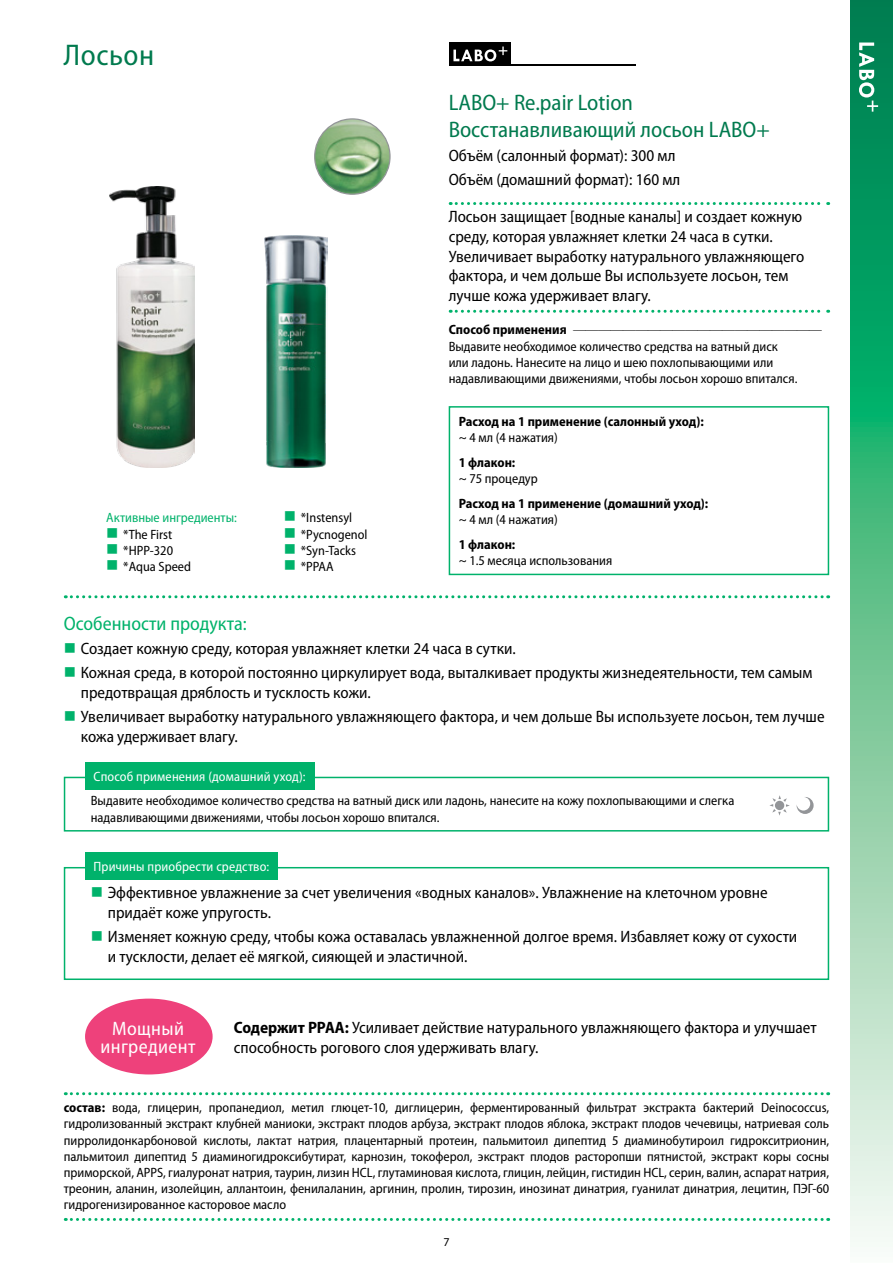
<style>
.page{position:relative;width:893px;height:1263px;background:#fff}
.page>*{position:absolute;margin:0;border:0;box-sizing:border-box;transform-origin:0 0}
.t1{font:semi-condensed 30px "Myriad Pro";letter-spacing:.02em;color:#007a4e}
.t2{font:semi-condensed 22.5px/27px "Myriad Pro";color:#007a4e}
.t3{font:semi-condensed 19.5px "Myriad Pro";color:#00b26b}
.t4{font:semi-condensed 19.5px/18px "Myriad Pro";letter-spacing:.02em;color:#fff;text-align:center}
.t5{font:semi-condensed 16.5px/19.8px "Myriad Pro";color:#000}
.t6{font:semi-condensed 13.5px/16.2px "Myriad Pro";color:#000}
.t7{font:700 semi-condensed 13.5px "Myriad Pro";color:#000}
.t8{font:semi-condensed 13.5px "Myriad Pro";letter-spacing:.01em;color:#fff}
.t9{font:semi-condensed 13.5px "Myriad Pro";color:#00b26b}
.t10{font:12px "Myriad Pro";color:#000}
.s1{font-weight:700}
.s2{font-weight:300;font-stretch:normal}
</style>
<div class="page">
<svg style="left:850px;top:0;width:43px;height:1242px;background:#65c094"></svg>
<svg style="left:859px;top:43px;width:19px;height:69px"></svg>
<svg style="left:65px;top:1092px;width:764px;height:3px"></svg>
<svg style="left:65px;top:1218px;width:764px;height:3px"></svg>
<hr style="left:508px;top:64px;width:128px;height:2px;background:#000">
<div style="left:449px;top:43px;width:61px;height:23px;background:#000"></div>
<svg style="left:453px;top:47px;width:54px;height:14px"></svg>
<svg style="left:450px;top:202px;width:379px;height:3px"></svg>
<svg style="left:450px;top:310px;width:379px;height:3px"></svg>
<svg style="left:65px;top:595px;width:764px;height:3px"></svg>
<div style="left:449px;top:406px;width:380px;height:169px;border:2px solid #00b26b"></div>
<div style="left:64px;top:777px;width:765px;height:54px;border:2px solid #00b26b"></div>
<div style="left:64px;top:867px;width:765px;height:113px;border:2px solid #00b26b"></div>
<div style="left:85px;top:762px;width:229px;height:28px;background:#00b26b"></div>
<div style="left:85px;top:853px;width:193px;height:27px;background:#00b26b"></div>
<div style="left:85px;top:998px;width:128px;height:76px;background:#ee417b;border-radius:50%"></div>
<svg style="left:797px;top:797px;width:17px;height:17px"></svg>
<svg style="left:769px;top:795px;width:21px;height:21px"></svg>
<div style="left:775px;top:801px;width:9px;height:9px;background:#939598;border-radius:50%"></div>
<img style="left:265px;top:236px;width:63px;height:232px">
<img style="left:109px;top:187px;width:85px;height:281px">
<img style="left:315px;top:119px;width:75px;height:75px;border-radius:38px">
<div style="left:314px;top:118px;width:77px;height:77px;border:1px solid #939598;border-radius:50%"></div>
<h1 class="t1" style="left:64px;top:39px;width:92px">Лосьон</h1>
<p class="t9" style="left:106px;top:510px;width:132px">Активные ингредиенты:</p>
<p class="t6" style="left:123px;top:526px;width:69px">*The First *HPP-320 *Aqua Speed</p>
<p class="t6" style="left:301px;top:510px;width:68px">*Instensyl *Pycnogenol *Syn-Tacks *PPAA</p>
<h2 class="t2" style="left:449px;top:90px;width:323px">LABO+ Re.pair Lotion<br>Восстанавливающий лосьон LABO+</h2>
<p class="t5" style="left:449px;top:144px;width:233px;line-height:24px">Объём (салонный формат): 300 мл<br>Объём (домашний формат): 160 мл</p>
<p class="t5" style="left:449px;top:207px;width:357px">Лосьон защищает [водные каналы] и создает кожную среду, которая увлажняет клетки 24 часа в сутки.<br>Увеличивает выработку натурального увлажняющего фактора, и чем дольше Вы используете лосьон, тем лучше кожа удерживает влагу.</p>
<p class="t6" style="left:449px;top:322px;width:375px"><span class="s1">Способ применения</span> <span class="s2">———————————————————— </span>Выдавите необходимое количество средства на ватный диск<br>или ладонь. Нанесите на лицо и шею похлопывающими или надавливающими движениями, чтобы лосьон хорошо впитался.</p>
<p class="t7" style="left:459px;top:414px;width:247px">Расход на 1 применение (салонный уход):</p>
<p class="t6" style="left:459px;top:430px;width:101px">~ 4 мл (4 нажатия)</p>
<p class="t7" style="left:459px;top:455px;width:58px">1 флакон:</p>
<p class="t6" style="left:459px;top:471px;width:81px">~ 75 процедур</p>
<p class="t7" style="left:459px;top:496px;width:251px">Расход на 1 применение (домашний уход):</p>
<p class="t6" style="left:459px;top:512px;width:101px">~ 4 мл (4 нажатия)</p>
<p class="t7" style="left:459px;top:537px;width:58px">1 флакон:</p>
<p class="t6" style="left:459px;top:553px;width:155px">~ 1.5 месяца использования</p>
<h3 class="t3" style="left:64px;top:613px;width:184px">Особенности продукта:</h3>
<p class="t5" style="left:81px;top:637px;width:733px;line-height:24px">Создает кожную среду, которая увлажняет клетки 24 часа в сутки.<br>Кожная среда, в которой постоянно циркулирует вода, выталкивает продукты жизнедеятельности, тем самым</p>
<p class="t5" style="left:81px;top:681px;width:745px;line-height:24px">предотвращая дряблость и тусклость кожи.<br>Увеличивает выработку натурального увлажняющего фактора, и чем дольше Вы используете лосьон, тем лучше</p>
<p class="t5" style="left:81px;top:727px;width:159px">кожа удерживает влагу.</p>
<p class="t8" style="left:94px;top:769px;width:214px">Способ применения (домашний уход):</p>
<p class="t6" style="left:91px;top:793px;width:645px">Выдавите необходимое количество средства на ватный диск или ладонь, нанесите на кожу похлопывающими и слегка надавливающими движениями, чтобы лосьон хорошо впитался.</p>
<p class="t8" style="left:94px;top:860px;width:177px">Причины приобрести средство:</p>
<p class="t5" style="left:108px;top:883px;width:661px">Эффективное увлажнение за счет увеличения «водных каналов». Увлажнение на клеточном уровне придаёт коже упругость.</p>
<p class="t5" style="left:108px;top:927px;width:691px">Изменяет кожную среду, чтобы кожа оставалась увлажненной долгое время. Избавляет кожу от сухости и тусклости, делает её мягкой, сияющей и эластичной.</p>
<h3 class="t4" style="left:101px;top:1020px;width:97px">Мощный ингредиент</h3>
<p class="t5" style="left:234px;top:1018px;width:584px"><span class="s1">Содержит PPAA:</span> Усиливает действие натурального увлажняющего фактора и улучшает способность рогового слоя удерживать влагу.</p>
<p class="t6" style="left:64px;top:1100px;width:767px;text-align:justify"><span class="s1">состав:</span> вода, глицерин, пропанедиол, метил глюцет-10, диглицерин, ферментированный фильтрат экстракта бактерий Deinococcus, гидролизованный экстракт клубней маниоки, экстракт плодов арбуза, экстракт плодов яблока, экстракт плодов чечевицы, натриевая соль пирролидонкарбоновой кислоты, лактат натрия, плацентарный протеин, пальмитоил дипептид 5 диаминобутироил гидрокситрионин, пальмитоил дипептид 5 диаминогидроксибутират, карнозин, токоферол, экстракт плодов расторопши пятнистой, экстракт коры сосны приморской, APPS, гиалуронат натрия, таурин, лизин HCL, глутаминовая кислота, глицин, лейцин, гистидин HCL, серин, валин, аспарат натрия, треонин, аланин, изолейцин, аллантоин, фенилаланин, аргинин, пролин, тирозин, инозинат динатрия, гуанилат динатрия, лецитин, ПЭГ-60 гидрогенизированное касторовое масло</p>
<p class="t10" style="left:443px;top:1236px;width:8px">7</p>
</div>
